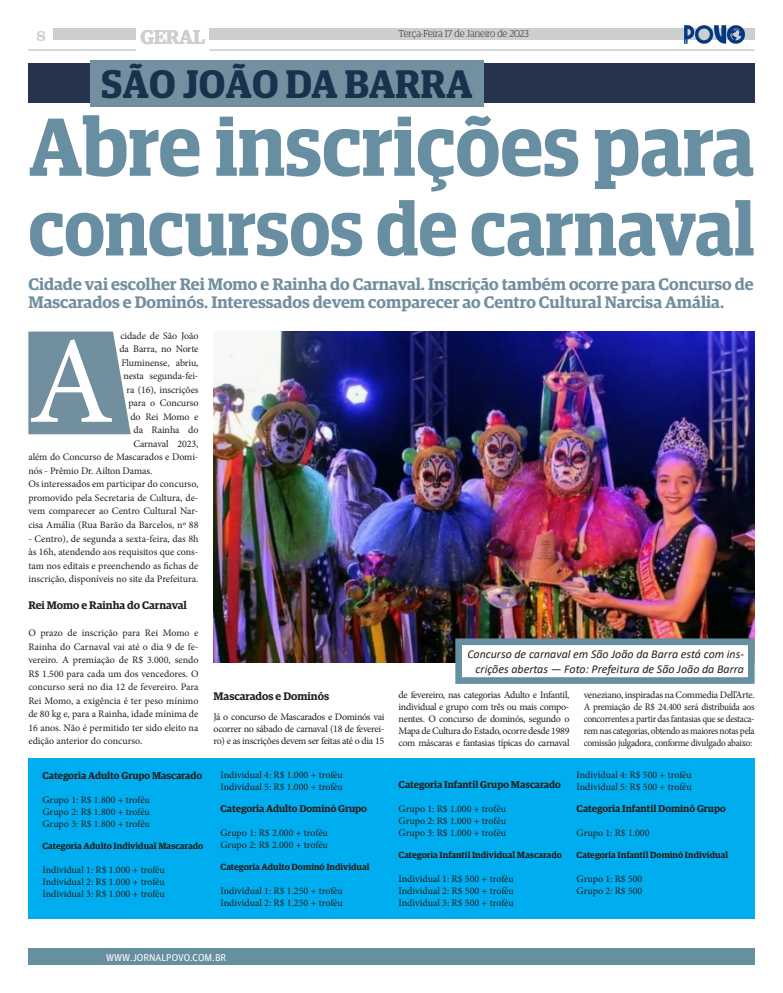
<style>
.page{position:relative;width:783px;height:993px;background:#fff}
.page>*{position:absolute;margin:0;border:0;box-sizing:border-box;transform-origin:0 0}
.t1{font:124px "Minion Pro";color:#fff}
.t2{font:600 82.6px "Guardian Egyptian Display";color:#678fa1}
.t3{font:600 75.6px "Guardian Egyptian Display";color:#678fa1}
.t4{font:600 40px "Guardian Egyptian Display";color:#18324d}
.t5{font:600 20px "Guardian Egyptian";letter-spacing:-.02em;color:#cccfcf}
.t6{font:600 16.7px/18.8px "Guardian Egyptian";color:#728f9f}
.t7{font:16px "Clarendon BT";color:#cccfcf}
.t8{font:italic 11.9px/14.3px "Calibri";color:#231f20;text-align:right}
.t9{font:600 11px "Guardian Egyptian";color:#231f20}
.t10{font:10px/13.5px "Minion Pro";letter-spacing:-.01em;color:#231f20;text-align:justify}
.t11{font:10px/12px "Minion Pro";letter-spacing:-.01em;color:#231f20;text-align:justify;scale:.94 1}
.t12{font:600 10px "Guardian Egyptian";color:#231f20}
.t13{font:10px "Minion Pro";letter-spacing:-.03em;color:#231f20}
.t14{font:300 10px "Guardian Egyptian Display";color:#231f20}
.t15{font:10px "Guardian Agate Sans G1 D Regular";color:#fff}
.t16{font:600 9px "Guardian Egyptian";color:#231f20}
</style>
<div class="page">
<div style="left:28px;top:947px;width:726px;height:17px;background:#668fa0"></div>
<div style="left:209px;top:28px;width:545px;height:12px;background:#cccfcf"></div>
<div style="left:54px;top:28px;width:82px;height:12px;background:#cccfcf"></div>
<hr style="left:28px;top:49px;width:108px;height:2px;background:#cccfcf">
<hr style="left:209px;top:49px;width:545px;height:2px;background:#cccfcf">
<div style="left:28px;top:758px;width:726px;height:160px;background:#00aeef"></div>
<svg style="left:28px;top:331px;width:103px;height:103px;background:#7f99a8"></svg>
<div style="left:28px;top:63px;width:726px;height:40px;background:#25334d"></div>
<div style="left:90px;top:60px;width:394px;height:46px;background:#7390a0"></div>
<img style="left:213px;top:331px;width:541px;height:331px">
<div style="left:455px;top:638px;width:299px;height:45px;background:#fff;border:7px solid #668fa0"></div>
<img style="left:684px;top:25px;width:61px;height:19px">
<h3 class="t7" style="left:36px;top:25px;width:11px">8</h3>
<p class="t14" style="left:398px;top:28px;width:131px">Terça-Feira 17 de Janeiro de 2023</p>
<h3 class="t5" style="left:140px;top:22px;width:66px">GERAL</h3>
<p class="t4" style="left:101px;top:62px;width:373px">SÃO JOÃO DA BARRA</p>
<p class="t2" style="left:28px;top:102px;width:727px">Abre inscrições para</p>
<p class="t3" style="left:28px;top:187px;width:727px">concursos de carnaval</p>
<p class="t6" style="left:28px;top:273px;width:726px">Cidade vai escolher Rei Momo e Rainha do Carnaval. Inscrição também ocorre para Concurso de<br>Mascarados e Dominós. Interessados devem comparecer ao Centro Cultural Narcisa Amália.</p>
<p class="t10" style="left:120px;top:329px;width:80px">cidade de São João</p>
<p class="t10" style="left:119px;top:342px;width:80px">da Barra, no Norte</p>
<p class="t10" style="left:121px;top:356px;width:78px">Fluminense, abriu,</p>
<p class="t10" style="left:123px;top:369px;width:77px">nesta segunda-fei-</p>
<p class="t10" style="left:126px;top:383px;width:73px">ra (16), inscrições</p>
<p class="t10" style="left:128px;top:396px;width:72px">para o Concurso</p>
<p class="t10" style="left:130px;top:410px;width:69px">do Rei Momo e</p>
<p class="t10" style="left:133px;top:423px;width:67px">da Rainha do</p>
<p class="t10" style="left:133px;top:437px;width:66px">Carnaval 2023,</p>
<p class="t10" style="left:28px;top:450px;width:172px">além do Concurso de Mascarados e Domi-</p>
<p class="t10" style="left:28px;top:464px;width:125px">nós - Prêmio Dr. Ailton Damas.</p>
<p class="t10" style="left:28px;top:477px;width:172px">Os interessados em participar do concurso, promovido pela Secretaria de Cultura, de&shy;vem comparecer ao Centro Cultural Nar&shy;cisa Amália (Rua Barão da Barcelos, nº 88</p>
<p class="t10" style="left:28px;top:531px;width:172px">- Centro), de segunda a sexta-feira, das 8h às 16h, atendendo aos requisitos que cons&shy;tam nos editais e preenchendo as fichas de inscrição, disponíveis no site da Prefeitura.</p>
<p class="t9" style="left:28px;top:597px;width:160px">Rei Momo e Rainha do Carnaval</p>
<p class="t10" style="left:28px;top:626px;width:172px">O prazo de inscrição para Rei Momo e Rainha do Carnaval vai até o dia 9 de fe&shy;vereiro. A premiação de R$ 3.000, sendo R$ 1.500 para cada um dos vencedores. O concurso será no dia 12 de fevereiro. Para Rei Momo, a exigência é ter peso mínimo de 80 kg e, para a Rainha, idade mínima de 16 anos. Não é permitido ter sido eleito na edição anterior do concurso.</p>
<p class="t1" style="left:28px;top:299px;width:87px">A</p>
<p class="t8" style="left:467px;top:646px;width:278px">Concurso de carnaval em São João da Barra está com ins&shy;crições abertas — Foto: Prefeitura de São João da Barra</p>
<p class="t10" style="left:398px;top:688px;width:172px;line-height:12px">de fevereiro, nas categorias Adulto e Infantil, individual e grupo com três ou mais compo&shy;nentes. O concurso de dominós, segundo o Mapa de Cultura do Estado, ocorre desde 1989 com máscaras e fantasias típicas do carnaval</p>
<p class="t13" style="left:583px;top:687px;width:172px">veneziano, inspiradas na Commedia Dell’Arte.</p>
<p class="t9" style="left:213px;top:687px;width:117px">Mascarados e Dominós</p>
<p class="t10" style="left:213px;top:710px;width:172px;line-height:12px">Já o concurso de Mascarados e Dominós vai ocorrer no sábado de carnaval (18 de feverei&shy;ro) e as inscrições devem ser feitas até o dia 15</p>
<p class="t11" style="left:583px;top:700px;width:183px">A premiação de R$ 24.400 será distribuída aos concorrentes a partir das fantasias que se destaca&shy;rem nas categorias, obtendo as maiores notas pela comissão julgadora, conforme divulgado abaixo:</p>
<p class="t12" style="left:43px;top:767px;width:161px">Categoria Adulto Grupo Mascarado</p>
<p class="t10" style="left:43px;top:792px;width:109px">Grupo 1: R$ 1.800 + troféu</p>
<p class="t10" style="left:43px;top:804px;width:109px">Grupo 2: R$ 1.800 + troféu</p>
<p class="t10" style="left:43px;top:816px;width:109px">Grupo 3: R$ 1.800 + troféu</p>
<p class="t16" style="left:43px;top:838px;width:162px">Categoria Adulto Individual Mascarado</p>
<p class="t10" style="left:43px;top:862px;width:124px">Individual 1: R$ 1.000 + troféu</p>
<p class="t10" style="left:43px;top:874px;width:124px">Individual 2: R$ 1.000 + troféu</p>
<p class="t10" style="left:43px;top:886px;width:124px">Individual 3: R$ 1.000 + troféu</p>
<p class="t10" style="left:220px;top:768px;width:124px">Individual 4: R$ 1.000 + troféu</p>
<p class="t10" style="left:220px;top:780px;width:124px">Individual 5: R$ 1.000 + troféu</p>
<p class="t12" style="left:220px;top:801px;width:148px">Categoria Adulto Dominó Grupo</p>
<p class="t10" style="left:220px;top:826px;width:109px">Grupo 1: R$ 2.000 + troféu</p>
<p class="t10" style="left:220px;top:838px;width:109px">Grupo 2: R$ 2.000 + troféu</p>
<p class="t16" style="left:220px;top:860px;width:150px">Categoria Adulto Dominó Individual</p>
<p class="t10" style="left:220px;top:884px;width:124px">Individual 1: R$ 1.250 + troféu</p>
<p class="t10" style="left:220px;top:896px;width:124px">Individual 2: R$ 1.250 + troféu</p>
<p class="t15" style="left:106px;top:949px;width:122px">WWW.JORNALPOVO.COM.BR</p>
<p class="t12" style="left:398px;top:777px;width:164px">Categoria Infantil Grupo Mascarado</p>
<p class="t10" style="left:398px;top:802px;width:109px">Grupo 1: R$ 1.000 + troféu</p>
<p class="t10" style="left:398px;top:814px;width:109px">Grupo 2: R$ 1.000 + troféu</p>
<p class="t10" style="left:398px;top:826px;width:109px">Grupo 3: R$ 1.000 + troféu</p>
<p class="t16" style="left:398px;top:848px;width:165px">Categoria Infantil Individual Mascarado</p>
<p class="t10" style="left:398px;top:872px;width:117px">Individual 1: R$ 500 + troféu</p>
<p class="t10" style="left:398px;top:884px;width:117px">Individual 2: R$ 500 + troféu</p>
<p class="t10" style="left:398px;top:896px;width:117px">Individual 3: R$ 500 + troféu</p>
<p class="t10" style="left:576px;top:768px;width:117px">Individual 4: R$ 500 + troféu</p>
<p class="t10" style="left:576px;top:780px;width:117px">Individual 5: R$ 500 + troféu</p>
<p class="t12" style="left:576px;top:801px;width:151px">Categoria Infantil Dominó Grupo</p>
<p class="t10" style="left:576px;top:826px;width:74px">Grupo 1: R$ 1.000</p>
<p class="t16" style="left:576px;top:848px;width:153px">Categoria Infantil Dominó Individual</p>
<p class="t10" style="left:576px;top:872px;width:67px">Grupo 1: R$ 500</p>
<p class="t10" style="left:576px;top:884px;width:67px">Grupo 2: R$ 500</p>
</div>
